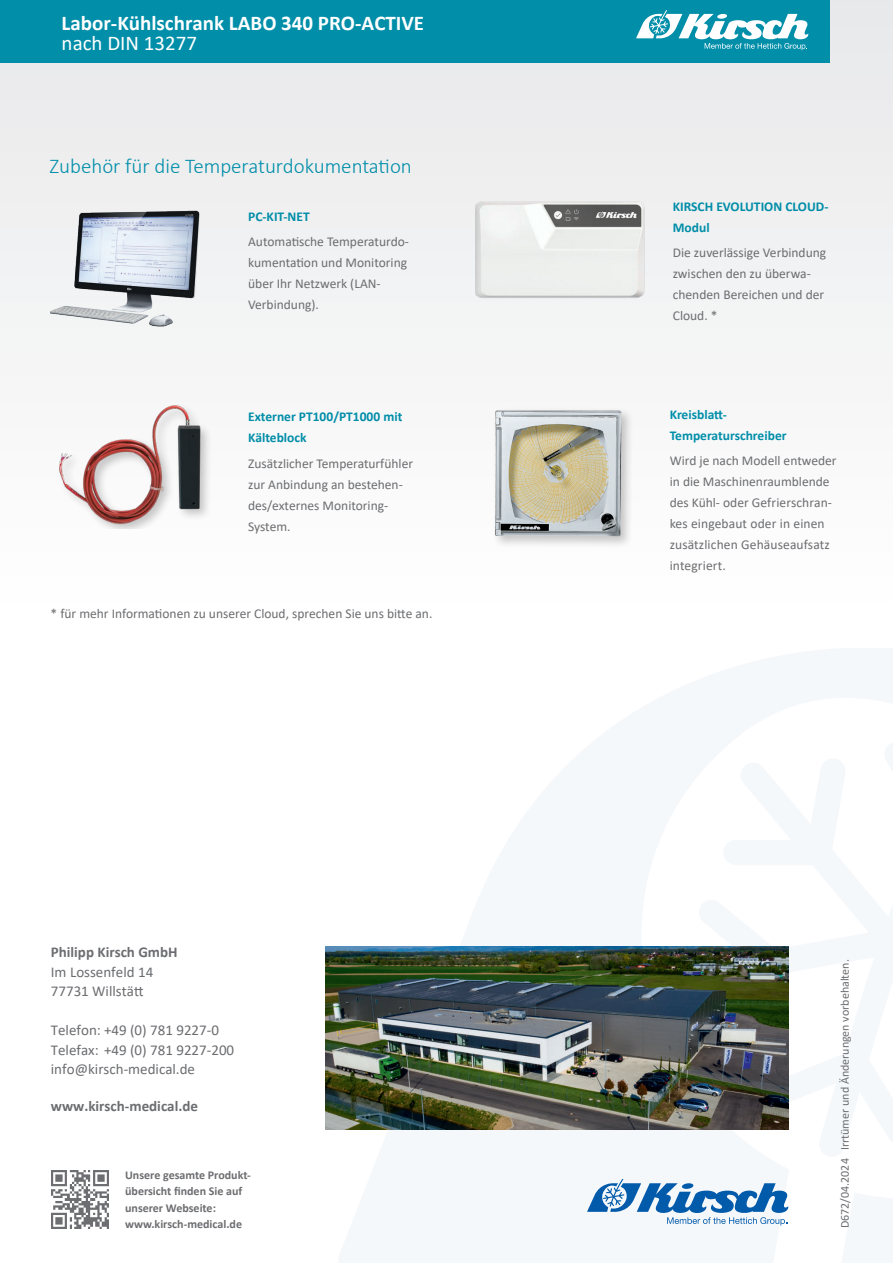
<style>
.page{position:relative;width:893px;height:1263px;background:#fff}
.page>*{position:absolute;margin:0;border:0;box-sizing:border-box;transform-origin:0 0}
.Fließtext_9_pt_-_2_mm_Abstand_unten{font:300 21px "Calibri";color:#008ea9}
.t1{font:700 21px "Calibri";color:#fff}
.t2{font:21px "Calibri";color:#fff}
.t3{font:15px "Calibri";color:#6c6d70}
.t4{font:700 15px "Calibri";color:#6c6d70}
.Fließtext_9_pt_Standard{font:13.5px/21px "Calibri";color:#6c6d70}
.t5{font:700 13.5px/21px "Calibri";color:#008da8}
.Fließtext_9_pt_Standard-2{font:700 13.5px/21px "Calibri";color:#008ea9}
.t6{font:700 12px/16.5px "Calibri";color:#6c6d70}
.t7{font:12px "Calibri";color:#6c6d70}
</style>
<div class="page">
<div style="left:0;top:0;width:893px;height:617px;background:#f4f5f5"></div>
<img style="left:51px;top:210px;width:149px;height:117px">
<img style="left:59px;top:405px;width:148px;height:124px">
<div style="left:491px;top:407px;width:143px;height:142px;background:#231f20;opacity:.25"></div>
<img style="left:495px;top:410px;width:126px;height:126px">
<div style="left:665px;top:602px;width:228px;height:15px;background:#fff"></div>
<div style="left:0;top:0;width:829px;height:63px;background:#008ea9"></div>
<svg style="left:636px;top:10px;width:172px;height:40px"></svg>
<img style="left:475px;top:201px;width:170px;height:97px">
<svg style="left:587px;top:1179px;width:201px;height:46px"></svg>
<img style="left:51px;top:1170px;width:58px;height:58px">
<img style="left:326px;top:947px;width:462px;height:182px">
<p class="t1" style="left:62px;top:9px;width:364px">Labor-Kühlschrank LABO 340 PRO-ACTIVE</p>
<p class="t2" style="left:62px;top:28px;width:137px">nach DIN 13277</p>
<p class="Fließtext_9_pt_-_2_mm_Abstand_unten" style="left:49px;top:153px;width:364px">Zubehör für die Temperaturdokumentation</p>
<p class="t5" style="left:248px;top:206px;width:63px">PC-KIT-NET</p>
<p class="Fließtext_9_pt_Standard" style="left:248px;top:231px;width:162px">Automatische Temperaturdo&shy;kumentation und Monitoring über Ihr Netzwerk (LAN-<br>Verbindung).</p>
<p class="t5" style="left:248px;top:406px;width:156px">Externer PT100/PT1000 mit<br>Kälteblock</p>
<p class="Fließtext_9_pt_Standard" style="left:248px;top:452px;width:166px">Zusätzlicher Temperaturfühler zur Anbindung an bestehen&shy;des/externes Monitoring-<br>System.</p>
<p class="Fließtext_9_pt_Standard" style="left:51px;top:603px;width:383px">* für mehr Informationen zu unserer Cloud, sprechen Sie uns bitte an.</p>
<p class="t4" style="left:51px;top:942px;width:128px">Philipp Kirsch GmbH</p>
<p class="t3" style="left:51px;top:961px;width:104px">Im Lossenfeld 14</p>
<p class="t3" style="left:51px;top:981px;width:94px">77731 Willstätt</p>
<p class="t3" style="left:51px;top:1020px;width:170px">Telefon: +49 (0) 781 9227-0</p>
<p class="t3" style="left:51px;top:1039px;width:185px">Telefax: +49 (0) 781 9227-200</p>
<p class="t3" style="left:51px;top:1059px;width:146px">info@kirsch-medical.de</p>
<p class="t4" style="left:51px;top:1095px;width:149px">www.kirsch-medical.de</p>
<p class="t6" style="left:125px;top:1166px;width:127px">Unsere gesamte Produkt&shy;übersicht finden Sie auf unserer Webseite: www.kirsch-medical.de</p>
<p class="t5" style="left:673px;top:196px;width:157px">KIRSCH EVOLUTION CLOUD-<br>Modul</p>
<p class="Fließtext_9_pt_Standard" style="left:673px;top:242px;width:155px">Die zuverlässige Verbindung zwischen den zu überwa&shy;chenden Bereichen und der<br>Cloud. *</p>
<p class="Fließtext_9_pt_Standard-2" style="left:670px;top:404px;width:118px">Kreisblatt-<br>Temperaturschreiber</p>
<p class="Fließtext_9_pt_Standard" style="left:670px;top:450px;width:168px">Wird je nach Modell entweder in die Maschinenraumblende des Kühl- oder Gefrierschran&shy;kes eingebaut oder in einen zusätzlichen Gehäuseaufsatz integriert.</p>
<p class="t7" style="left:836px;top:1228px;width:270px;rotate:-90deg">D672/04.2024 Irrtümer und Änderungen vorbehalten.</p>
</div>
